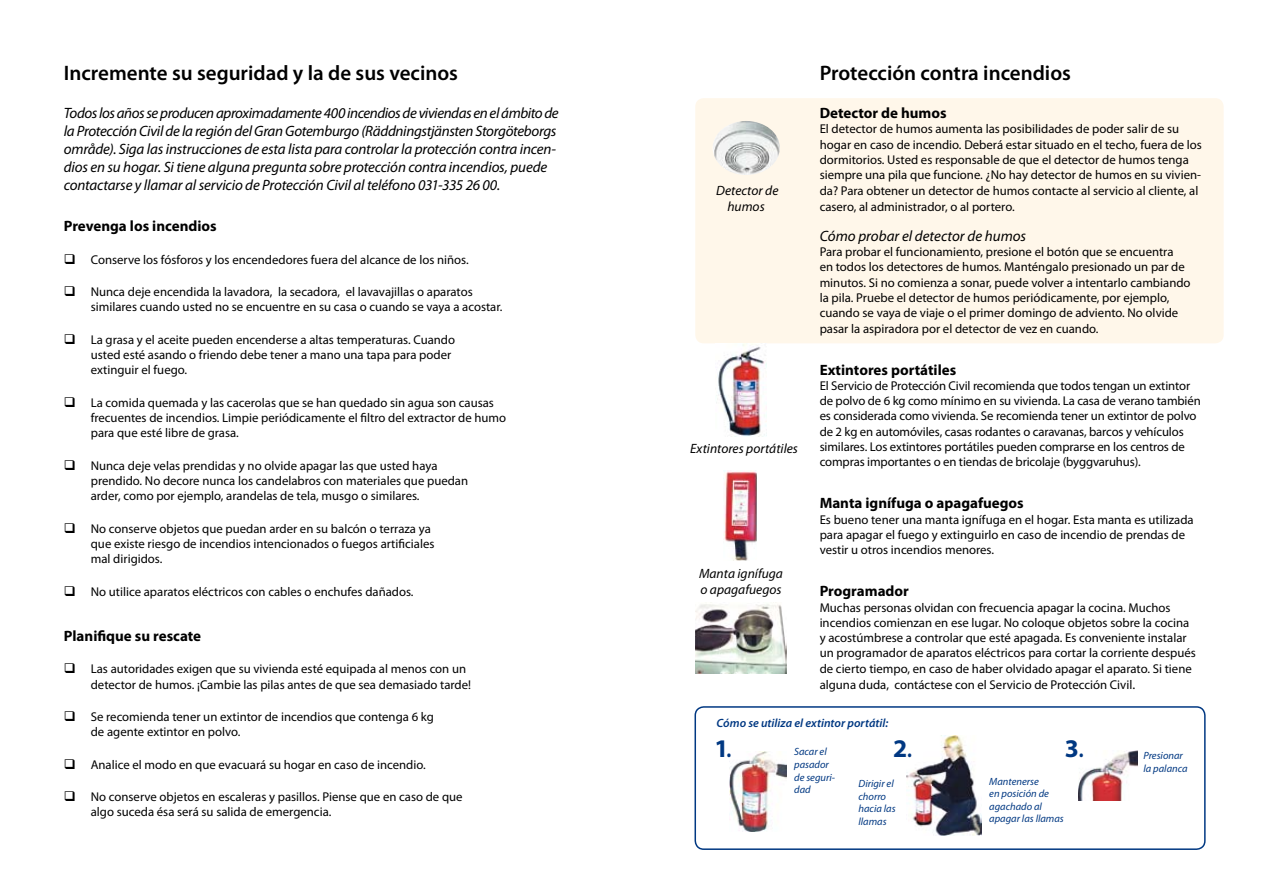
<style>
.page{position:relative;width:1263px;height:893px;background:#fff}
.page>*{position:absolute;margin:0;border:0;box-sizing:border-box;transform-origin:0 0}
.t1{font:700 25.5px "Myriad Pro";color:#003882}
.t2{font:600 21px "Myriad Pro";color:#000}
.t3{font:italic 15px/18px "Myriad Pro";letter-spacing:-.015em;color:#000}
.t4{font:700 15px "Myriad Pro";color:#000}
.t5{font:italic 13.5px/16.2px "Myriad Pro";color:#000;text-align:center}
.t6{font:12.75px/15.3px "Myriad Pro";color:#000}
.t7{font:italic 600 12px "Myriad Pro";color:#003882}
.t8{font:italic 10.5px/12.6px "Myriad Pro";color:#003882}
.s1{font-size:13.5px}
.s2{font-weight:600;font-stretch:condensed}
</style>
<div class="page">
<div style="left:694px;top:706px;width:511px;height:144px;border:2px solid #003882;border-radius:9px"></div>
<div style="left:695px;top:98px;width:529px;height:245px;background:#fff7ea;border-radius:9px"></div>
<img style="left:695px;top:604px;width:92px;height:69px">
<img style="left:712px;top:121px;width:68px;height:54px;border-radius:50%">
<img style="left:716px;top:343px;width:50px;height:94px">
<img style="left:724px;top:471px;width:33px;height:89px">
<img style="left:729px;top:751px;width:57px;height:81px">
<img style="left:1078px;top:750px;width:60px;height:50px">
<img style="left:906px;top:736px;width:75px;height:100px">
<h2 class="t2" style="left:64px;top:59px;width:396px">Incremente su seguridad y la de sus vecinos</h2>
<p class="t3" style="left:64px;top:104px;width:496px">Todos los años se producen aproximadamente 400 incendios de viviendas en el ámbito de la Protección Civil de la región del Gran Gotemburgo (Räddningstjänsten Storgöteborgs område). Siga las instrucciones de esta lista para controlar la protección contra incen&shy;dios en su hogar. Si tiene alguna pregunta sobre protección contra incendios, puede contactarse y llamar al servicio de Protección Civil al teléfono 031-335 26 00.</p>
<p class="t4" style="left:64px;top:216px;width:154px">Prevenga los incendios</p>
<p class="t6" style="left:64px;top:252px;width:406px">❑ Conserve los fósforos y los encendedores fuera del alcance de los niños.</p>
<p class="t6" style="left:91px;top:284px;width:413px;text-indent:-27px">❑ Nunca deje encendida la lavadora, la secadora, el lavavajillas o aparatos similares cuando usted no se encuentre en su casa o cuando se vaya a acostar.</p>
<p class="t6" style="left:91px;top:332px;width:366px;text-indent:-27px">❑ La grasa y el aceite pueden encenderse a altas temperaturas. Cuando usted esté asando o friendo debe tener a mano una tapa para poder extinguir el fuego.</p>
<p class="t6" style="left:91px;top:395px;width:417px;text-indent:-27px">❑ La comida quemada y las cacerolas que se han quedado sin agua son causas frecuentes de incendios. Limpie periódicamente el filtro del extractor de humo para que esté libre de grasa.</p>
<p class="t6" style="left:91px;top:458px;width:379px;text-indent:-27px">❑ Nunca deje velas prendidas y no olvide apagar las que usted haya prendido. No decore nunca los candelabros con materiales que puedan arder, como por ejemplo, arandelas de tela, musgo o similares.</p>
<p class="t6" style="left:91px;top:521px;width:345px;text-indent:-27px">❑ No conserve objetos que puedan arder en su balcón o terraza ya que existe riesgo de incendios intencionados o fuegos artificiales mal dirigidos.</p>
<p class="t6" style="left:64px;top:584px;width:351px">❑ No utilice aparatos eléctricos con cables o enchufes dañados.</p>
<p class="t4" style="left:64px;top:626px;width:139px">Planifique su rescate</p>
<p class="t6" style="left:91px;top:661px;width:382px;text-indent:-27px">❑ Las autoridades exigen que su vivienda esté equipada al menos con un detector de humos. ¡Cambie las pilas antes de que sea demasiado tarde!</p>
<p class="t6" style="left:91px;top:709px;width:345px;text-indent:-27px">❑ Se recomienda tener un extintor de incendios que contenga 6 kg de agente extintor en polvo.</p>
<p class="t6" style="left:64px;top:756px;width:363px">❑ Analice el modo en que evacuará su hogar en caso de incendio.</p>
<p class="t6" style="left:91px;top:789px;width:373px;text-indent:-27px">❑ No conserve objetos en escaleras y pasillos. Piense que en caso de que algo suceda ésa será su salida de emergencia.</p>
<p class="t5" style="left:716px;top:182px;width:64px">Detector de humos</p>
<p class="t5" style="left:690px;top:441px;width:109px">Extintores portátiles</p>
<p class="t5" style="left:699px;top:565px;width:85px;text-align:left">Manta ignífuga o apagafuegos</p>
<h2 class="t2" style="left:820px;top:59px;width:253px">Protección contra incendios</h2>
<p class="t4" style="left:820px;top:103px;width:129px">Detector de humos</p>
<p class="t6" style="left:820px;top:121px;width:384px">El detector de humos aumenta las posibilidades de poder salir de su hogar en caso de incendio. Deberá estar situado en el techo, fuera de los dormitorios. Usted es responsable de que el detector de humos tenga siempre una pila que funcione. ¿No hay detector de humos en su vivien&shy;da? Para obtener un detector de humos contacte al servicio al cliente, al casero, al administrador, o al portero.</p>
<p class="t3" style="left:820px;top:226px;width:208px">Cómo probar el detector de humos</p>
<p class="t6" style="left:820px;top:244px;width:372px">Para probar el funcionamiento, presione el botón que se encuentra<br>en todos los detectores de humos. Manténgalo presionado un par de minutos. Si no comienza a sonar, puede volver a intentarlo cambiando la pila. Pruebe el detector de humos periódicamente, por ejemplo, cuando se vaya de viaje o el primer domingo de adviento. No olvide pasar la aspiradora por el detector de vez en cuando.</p>
<p class="t4" style="left:820px;top:360px;width:138px">Extintores portátiles</p>
<p class="t6" style="left:820px;top:378px;width:383px">El Servicio de Protección Civil recomienda que todos tengan un extintor de polvo de 6 kg como mínimo en su vivienda. La casa de verano también es considerada como vivienda. Se recomienda tener un extintor de polvo de 2 kg en automóviles, casas rodantes o caravanas, barcos y vehículos similares. Los extintores portátiles pueden comprarse en los centros de compras importantes o en tiendas de bricolaje (byggvaruhus).</p>
<p class="t4" style="left:820px;top:493px;width:206px">Manta ignífuga o apagafuegos</p>
<p class="t6" style="left:820px;top:512px;width:375px">Es bueno tener una manta ignífuga en el hogar. Esta manta es utilizada para apagar el fuego y extinguirlo en caso de incendio de prendas de vestir u otros incendios menores.</p>
<p class="t4" style="left:820px;top:581px;width:91px">Programador</p>
<p class="t6" style="left:820px;top:599px;width:378px">Muchas personas olvidan con frecuencia apagar la cocina. Muchos incendios comienzan en ese lugar. No coloque objetos sobre la cocina y acostúmbrese a controlar que esté apagada. Es conveniente instalar un programador de aparatos eléctricos para cortar la corriente después de cierto tiempo, en caso de haber olvidado apagar el aparato. Si tiene alguna duda, contáctese con el Servicio de Protección Civil<span class="s1">.</span></p>
<p class="t7" style="left:716px;top:715px;width:173px">Cómo se utiliza el extintor portátil:</p>
<h1 class="t1" style="left:715px;top:732px;width:19px">1<span class="s2">.</span></h1>
<h1 class="t1" style="left:893px;top:732px;width:21px">2<span class="s2">.</span></h1>
<h1 class="t1" style="left:1065px;top:732px;width:21px">3<span class="s2">.</span></h1>
<p class="t8" style="left:794px;top:745px;width:42px">Sacar el pasador de seguri&shy;dad</p>
<p class="t8" style="left:858px;top:777px;width:39px">Dirigir el chorro hacia las llamas</p>
<p class="t8" style="left:989px;top:775px;width:76px">Mantenerse<br>en posición de agachado al apagar las llamas</p>
<p class="t8" style="left:1143px;top:749px;width:46px">Presionar la palanca</p>
</div>
